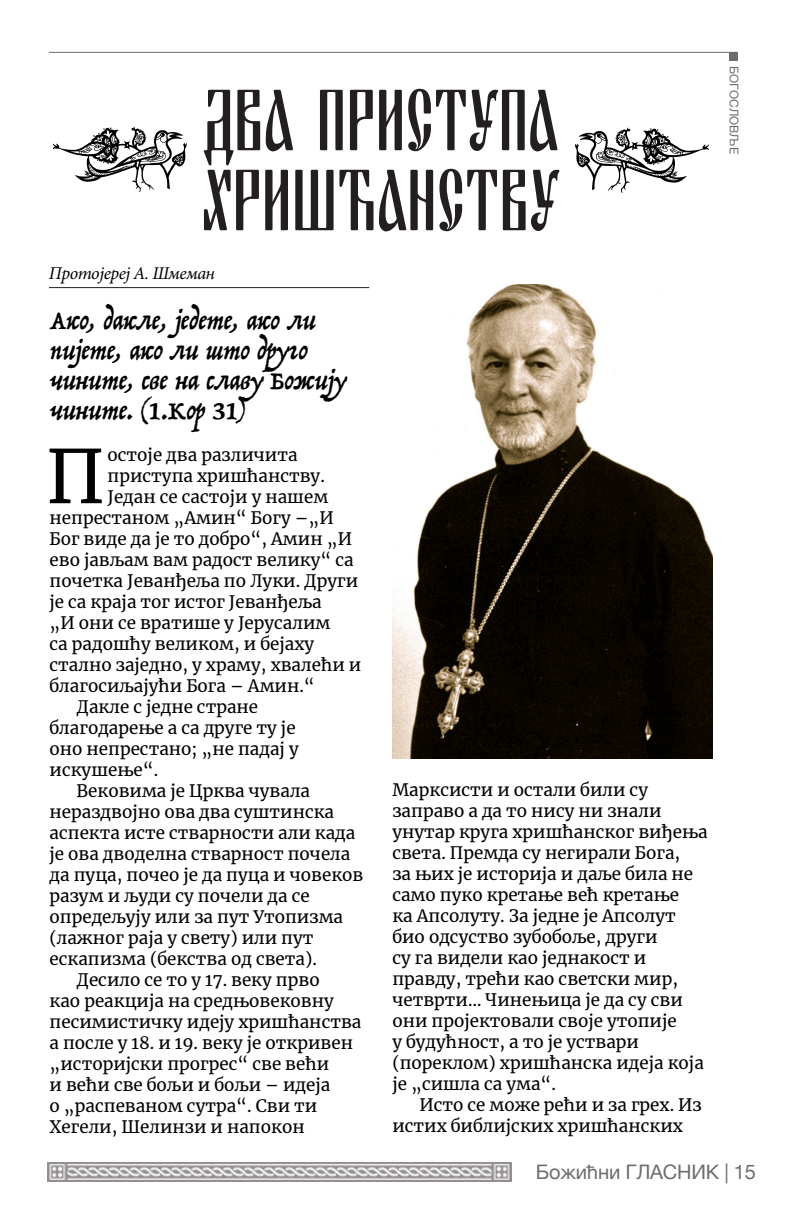
<style>
.page{position:relative;width:792px;height:1224px;background:#fff}
.page>*{position:absolute;margin:0;border:0;box-sizing:border-box;transform-origin:0 0}
.Glasnik_Body{font:90px/80px "Blagovest 1";color:#231f20}
.Glasnik_Body-2{font:73.6px "Merriweather";color:#000}
.Glasnik_Body-3{font:28px/30px "Trattatello";color:#000}
.t1{font:20px "Helvetica Neue";letter-spacing:-.01em;color:#6c6d70}
.Glasnik_Author{font:italic 18px "Minion Pro";letter-spacing:-.025em;color:#000}
.Glasnik_Body-4{font:17px/21px "Merriweather";color:#000}
.t2{font:12px "Helvetica Neue";color:#6c6d70}
</style>
<div class="page">
<hr style="left:49px;top:52px;width:689px;height:1px;background:#6c6d70">
<img style="left:47px;top:1162px;width:464px;height:20px">
<div style="left:729px;top:52px;width:9px;height:9px;background:#6c6d70"></div>
<hr style="left:49px;top:287px;width:320px;height:1px;background:#231f20">
<svg style="left:575px;top:128px;width:134px;height:65px"></svg>
<svg style="left:53px;top:127px;width:134px;height:65px"></svg>
<img style="left:392px;top:285px;width:321px;height:473px">
<p class="Glasnik_Body" style="left:202px;top:80px;width:359px">ДВА ПРИСТУПА<br>ХРИШЋАНСТВУ</p>
<p class="Glasnik_Author" style="left:49px;top:261px;width:168px">Протојереј А. Шмеман</p>
<p class="Glasnik_Body-3" style="left:50px;top:305px;width:298px">Ако, дакле, једете, ако ли пијете, ако ли што друго чините, све на славу Божију чините. (1.Кор 31)</p>
<p class="Glasnik_Body-2" style="left:46px;top:426px;width:60px">П</p>
<p class="Glasnik_Body-4" style="left:108px;top:444px;width:192px">остоје два различита</p>
<p class="Glasnik_Body-4" style="left:108px;top:465px;width:219px">приступа хришћанству.</p>
<p class="Glasnik_Body-4" style="left:108px;top:486px;width:222px">Један се састоји у нашем</p>
<p class="Glasnik_Body-4" style="left:50px;top:507px;width:286px">непрестаном „Амин“ Богу –„И</p>
<p class="Glasnik_Body-4" style="left:50px;top:528px;width:304px">Бог виде да је то добро“, Амин „И</p>
<p class="Glasnik_Body-4" style="left:50px;top:549px;width:306px">ево јављам вам радост велику“ са</p>
<p class="Glasnik_Body-4" style="left:50px;top:570px;width:310px">почетка Јеванђеља по Луки. Други</p>
<p class="Glasnik_Body-4" style="left:50px;top:591px;width:274px">је са краја тог истог Јеванђеља</p>
<p class="Glasnik_Body-4" style="left:50px;top:612px;width:282px">„И они се вратише у Јерусалим</p>
<p class="Glasnik_Body-4" style="left:50px;top:633px;width:266px">са радошћу великом, и бејаху</p>
<p class="Glasnik_Body-4" style="left:50px;top:654px;width:313px">стално заједно, у храму, хвалећи и</p>
<p class="Glasnik_Body-4" style="left:50px;top:675px;width:267px">благосиљајући Бога – Амин.“</p>
<p class="Glasnik_Body-4" style="left:50px;top:696px;width:251px;text-indent:27px">Дакле с једне стране благодарење а са друге ту је оно непрестано; „не падај у искушење“.</p>
<p class="Glasnik_Body-4" style="left:50px;top:780px;width:315px;text-indent:27px">Вековима је Црква чувала нераздвојно ова два суштинска аспекта исте стварности али када је ова дводелна стварност почела да пуца, почео је да пуца и човеков разум и људи су почели да се опредељују или за пут Утопизма (лажног раја у свету) или пут ескапизма (бекства од света).</p>
<p class="Glasnik_Body-4" style="left:50px;top:969px;width:313px;text-indent:27px">Десило се то у 17. веку прво<br>као реакција на средњовековну песимистичку идеју хришћанства а после у 18. и 19. веку је откривен „историјски прогрес“ све већи<br>и већи све бољи и бољи – идеја<br>о „распеваном сутра“. Сви ти<br>Хегели, Шелинзи и напокон</p>
<p class="Glasnik_Body-4" style="left:392px;top:779px;width:317px">Марксисти и остали били су заправо а да то нису ни знали унутар круга хришћанског виђења света. Премда су негирали Бога,<br>за њих је историја и даље била не само пуко кретање већ кретање<br>ка Апсолуту. За једне је Апсолут био одсуство зубобоље, други<br>су га видели као једнакост и правду, трећи као светски мир, четврти… Чинењица је да су сви они пројектовали своје утопије<br>у будућност, а то је уствари (пореклом) хришћанска идеја која је „сишла са ума“.</p>
<p class="Glasnik_Body-4" style="left:392px;top:1094px;width:311px;text-indent:27px">Исто се може рећи и за грех. Из истих библијских хришћанских</p>
<p class="t2" style="left:743px;top:66px;width:89px;rotate:90deg">БОГОСЛОВЉЕ</p>
<p class="t1" style="left:536px;top:1158px;width:222px">Божићни ГЛАСНИК | 15</p>
</div>
